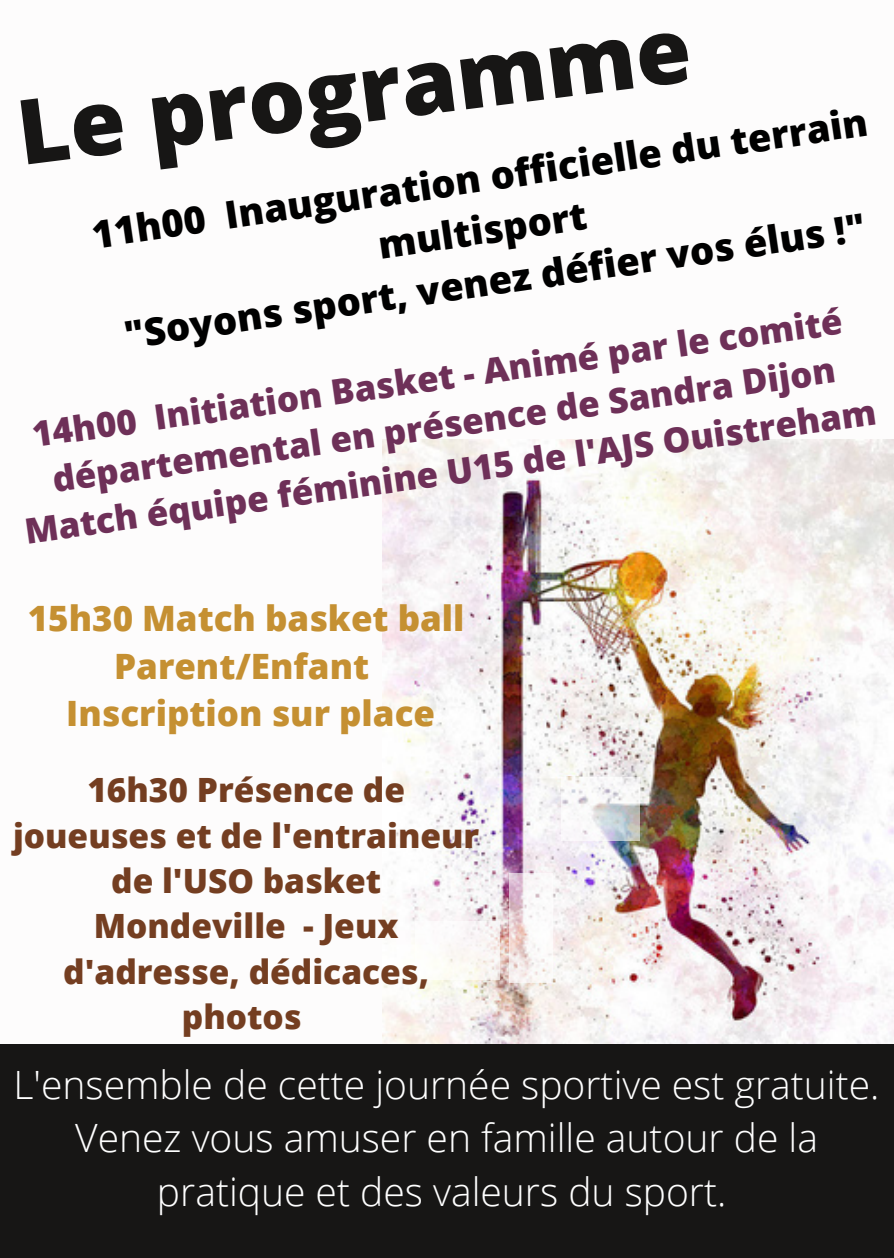
<style>
.page{position:relative;width:894px;height:1258px;background:#fff}
.page>*{position:absolute;margin:0;border:0;box-sizing:border-box;transform-origin:0 0}
.t1{font:800 90px "Open Sans";color:#171615}
.t2{font:300 39px/53.7px "Open Sans";color:#fff;text-align:center}
.t3{font:800 38.1px/51.9px "Open Sans";color:#000;text-align:center}
.t4{font:800 34.8px/47.4px "Open Sans";color:#6e3058;text-align:center}
.t5{font:800 34.8px/47.4px "Open Sans";color:#c59032;text-align:center}
.t6{font:800 33.6px/45.3px "Open Sans";color:#743e21;text-align:center}
</style>
<div class="page">
<img style="left:382px;top:440px;width:511px;height:604px">
<svg style="left:561px;top:777px;width:78px;height:64px;fill:#f6f5f6"></svg>
<svg style="left:509px;top:873px;width:43px;height:109px;fill:#f8f5f5"></svg>
<div style="left:415px;top:921px;width:84px;height:58px;background:#fbf9f7"></div>
<div style="left:0;top:1044px;width:893px;height:214px;background:#171615"></div>
<p class="t1" style="left:10px;top:69px;width:679px;rotate:-7deg">Le programme</p>
<p class="t3" style="left:88px;top:206px;width:784px;rotate:-8deg">11h00 Inauguration officielle du terrain multisport</p>
<p class="t3" style="left:120px;top:306px;width:750px;rotate:-8deg">"Soyons sport, venez défier vos élus !"</p>
<p class="t4" style="left:29px;top:410px;width:819px;rotate:-8deg">14h00 Initiation Basket - Animé par le comité départemental en présence de Sandra Dijon</p>
<p class="t4" style="left:22px;top:507px;width:860px;rotate:-8deg">Match équipe féminine U15 de l'AJS Ouistreham</p>
<p class="t5" style="left:28px;top:594px;width:438px">15h30 Match basket ball<br>Parent/Enfant<br>Inscription sur place</p>
<p class="t6" style="left:13px;top:767px;width:467px">16h30 Présence de joueuses et de l'entraineur de l'USO basket<br>Mondeville - Jeux d'adresse, dédicaces, photos</p>
<p class="t2" style="left:14px;top:1056px;width:867px">L'ensemble de cette journée sportive est gratuite.<br>Venez vous amuser en famille autour de la pratique et des valeurs du sport.</p>
</div>
